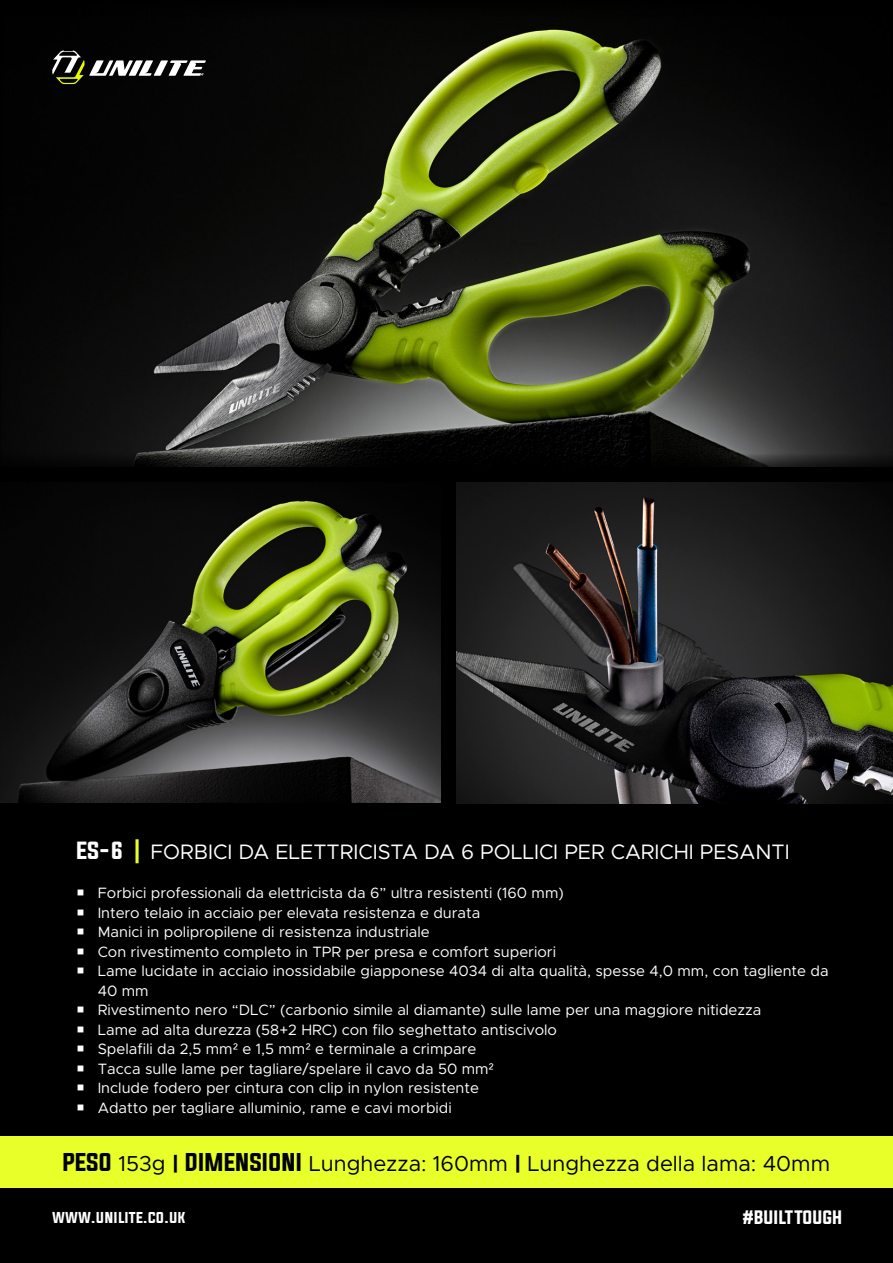
<style>
.page{position:relative;width:893px;height:1263px;background:#000}
.page>*{position:absolute;margin:0;border:0;box-sizing:border-box;transform-origin:0 0}
.t1{font:21.75px "Metropolis";color:#000}
.t2{font:21px "Metropolis";color:#fff}
.t3{font:16.5px "Evogria";color:#fff}
.t4{font:15px/19.5px "Metropolis";color:#fff}
.t5{font:14.1px "Evogria";color:#fff}
.s1{font-family:"Evogria"}
.s2{font-family:"Evogria";color:#e9ff29}
.s3{font-family:"Avenir Next"}
.s4{font-weight:900}
</style>
<div class="page">
<img style="left:0;top:500px;width:440px;height:303px">
<img style="left:25px;top:28px;width:868px;height:439px">
<img style="left:456px;top:482px;width:437px;height:321px">
<div style="left:0;top:1136px;width:893px;height:51px;background:#e9ff29"></div>
<svg style="left:52px;top:51px;width:154px;height:33px"></svg>
<h2 class="t2" style="left:77px;top:838px;width:715px"><span class="s1">ES-6</span> <span class="s2">|</span> FORBICI DA ELETTRICISTA DA 6 POLLICI PER CARICHI PESANTI</h2>
<p class="t4" style="left:98px;top:883px;width:732px">Forbici professionali da elettricista da 6” ultra resistenti (160 mm)<br>Intero telaio in acciaio per elevata resistenza e durata<br>Manici in polipropilene di resistenza industriale<br>Con rivestimento completo in TPR per presa e comfort superiori<br>Lame lucidate in acciaio inossidabile giapponese 4034 di alta qualità, spesse 4,0 mm, con tagliente da 40 mm<br>Rivestimento nero “DLC” (carbonio simile al diamante) sulle lame per una maggiore nitidezza<br>Lame ad alta durezza (58+2 HRC) con filo seghettato antiscivolo<br>Spelafili da 2,5 mm<span class="s3">²</span> e 1,5 mm<span class="s3">²</span> e terminale a crimpare<br>Tacca sulle lame per tagliare/spelare il cavo da 50 mm<span class="s3">²<br></span>Include fodero per cintura con clip in nylon resistente<br>Adatto per tagliare alluminio, rame e cavi morbidi</p>
<h1 class="t1" style="left:63px;top:1150px;width:769px"><span class="s1">PESO</span> 153g <span class="s4">|</span> <span class="s1">DIMENSIONI</span> Lunghezza: 160mm <span class="s4">|</span> Lunghezza della lama: 40mm</h1>
<p class="t5" style="left:52px;top:1207px;width:135px">WWW.UNILITE.CO.UK</p>
<p class="t3" style="left:743px;top:1206px;width:101px">#BUILT TOUGH</p>
</div>
